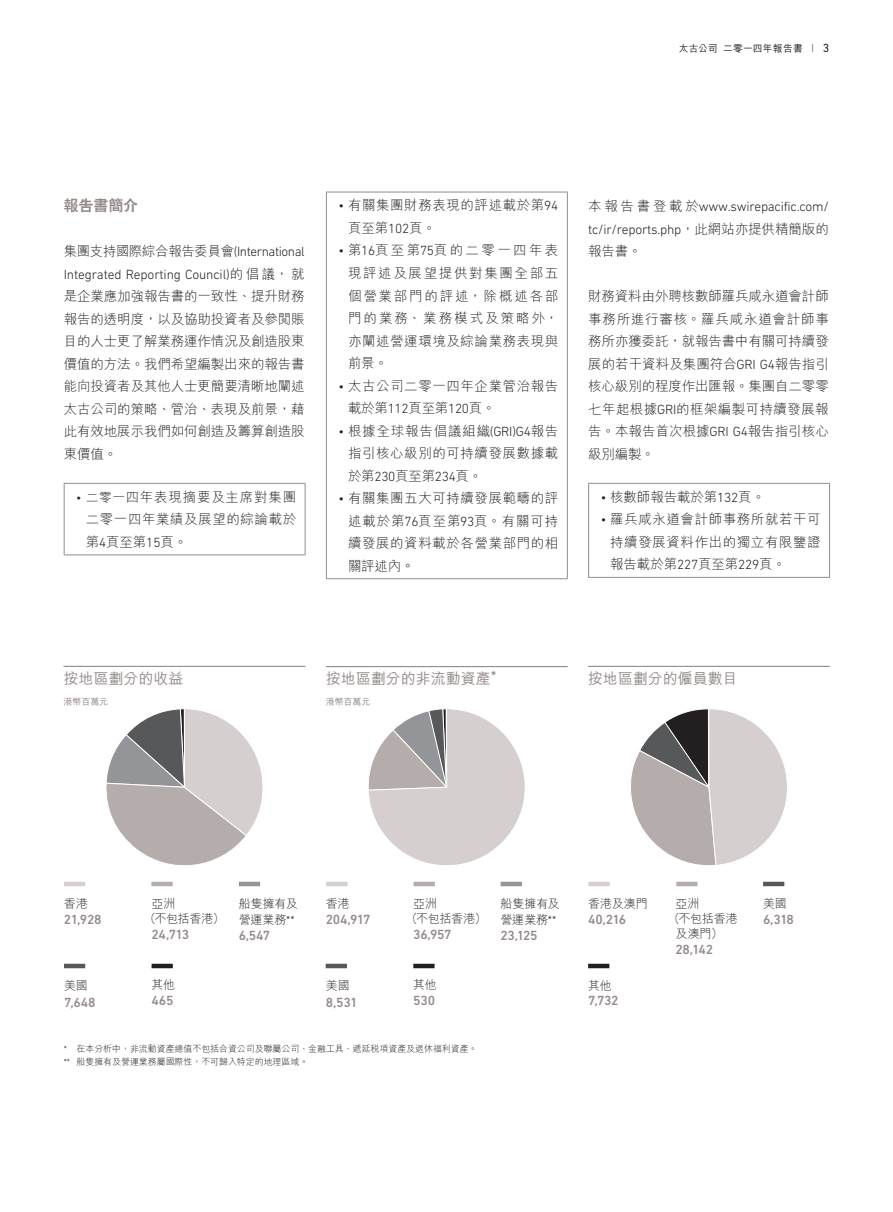
<style>
.page{position:relative;width:893px;height:1212px;background:#fff}
.page>*{position:absolute;margin:0;border:0;box-sizing:border-box;transform-origin:0 0}
.t1{font:500 15px "M Hei HK";color:#958b8a}
.t2{font:800 15px "C Hei 2 HK";letter-spacing:-.01em;color:#958b8a}
.t3{font:300 13.5px/22.5px "M Hei HK";letter-spacing:.04em;color:#231f20;text-align:justify}
.t4{font:300 13.5px/22.5px "DIN Next LT Pro";letter-spacing:-.02em;color:#231f20}
.t5{font:500 13.5px "DIN Next LT Pro";letter-spacing:-.025em;color:#958b8a}
.t6{font:300 13.5px "M Hei HK";letter-spacing:-.01em;color:#231f20}
.t7{font:300 12px/16.4px "M Hei HK";letter-spacing:-.015em;color:#231f20}
.t8{font:500 9.75px "M Hei HK";letter-spacing:.025em;color:#231f20}
.t9{font:300 9px/13.5px "M Hei HK";letter-spacing:-.01em;color:#231f20}
.t10{font:500 9px "M Hei HK";letter-spacing:-.005em;color:#958b8a}
.s1{font-family:"DIN Next LT Pro";font-weight:300}
.s2{font-family:"DIN Next LT Pro";font-weight:400;font-size:12px}
.s3{font-family:"M Hei HK"}
.s4{font-family:"DIN Next LT Pro";font-size:12.75px}
.s5{font-size:12.75px}
.s6{font-family:"DIN Next LT Pro"}
.s7{font-size:14.25px}
.s8{font-family:"DIN Next LT Pro";font-weight:400;font-size:16.5px}
</style>
<div class="page">
<hr style="left:64px;top:484px;width:1px;height:70px;background:#958b8a">
<hr style="left:64px;top:483px;width:241px;height:1px;background:#958b8a">
<hr style="left:305px;top:484px;width:1px;height:70px;background:#958b8a">
<hr style="left:64px;top:554px;width:241px;height:1px;background:#958b8a">
<hr style="left:326px;top:192px;width:1px;height:386px;background:#958b8a">
<hr style="left:326px;top:192px;width:242px;height:1px;background:#958b8a">
<hr style="left:567px;top:192px;width:1px;height:386px;background:#958b8a">
<hr style="left:326px;top:578px;width:242px;height:1px;background:#958b8a">
<hr style="left:588px;top:484px;width:1px;height:93px;background:#958b8a">
<hr style="left:588px;top:483px;width:242px;height:1px;background:#958b8a">
<hr style="left:829px;top:484px;width:1px;height:93px;background:#958b8a">
<hr style="left:588px;top:577px;width:242px;height:1px;background:#958b8a">
<hr style="left:63px;top:666px;width:242px;height:1px;background:#958b8a">
<hr style="left:326px;top:666px;width:242px;height:1px;background:#958b8a">
<hr style="left:588px;top:666px;width:242px;height:1px;background:#958b8a">
<svg style="left:106px;top:708px;width:157px;height:158px"></svg>
<svg style="left:368px;top:708px;width:157px;height:157px"></svg>
<svg style="left:631px;top:708px;width:156px;height:157px"></svg>
<hr style="left:151px;top:882px;width:22px;height:4px;background:#b5adac">
<hr style="left:414px;top:882px;width:21px;height:4px;background:#b5adac">
<hr style="left:676px;top:882px;width:22px;height:4px;background:#b5adac">
<hr style="left:64px;top:882px;width:21px;height:4px;background:#d5cfcf">
<hr style="left:326px;top:882px;width:21px;height:4px;background:#d5cfcf">
<hr style="left:588px;top:882px;width:22px;height:4px;background:#d5cfcf">
<hr style="left:239px;top:882px;width:21px;height:4px;background:#939598">
<hr style="left:501px;top:882px;width:21px;height:4px;background:#939598">
<hr style="left:763px;top:882px;width:21px;height:4px;background:#57585a">
<hr style="left:588px;top:964px;width:21px;height:4px;background:#231f20">
<hr style="left:152px;top:964px;width:21px;height:4px;background:#231f20">
<hr style="left:413px;top:964px;width:22px;height:4px;background:#231f20">
<hr style="left:326px;top:964px;width:21px;height:4px;background:#57585a">
<hr style="left:64px;top:964px;width:21px;height:4px;background:#57585a">
<p class="t8" style="left:679px;top:41px;width:152px">太古公司 二零一四年報告書 <span class="s1">|</span> <span class="s2">3</span></p>
<p class="t2" style="left:64px;top:196px;width:76px">報告書簡介</p>
<p class="t4" style="left:64px;top:240px;width:242px"><span class="s3">集團支持國際綜合報告委員會</span>(International<br>Integrated Reporting Council)<span class="s3">的倡議，就</span></p>
<p class="t3" style="left:64px;top:284px;width:242px">是企業應加強報告書的一致性、提升財務報告的透明度，以及協助投資者及參閱賬目的人士更了解業務運作情況及創造股東價值的方法。我們希望編製出來的報告書能向投資者及其他人士更簡要清晰地闡述太古公司的策略、管治、表現及前景，藉此有效地展示我們如何創造及籌算創造股東價值。</p>
<p class="t3" style="left:86px;top:485px;width:212px;text-indent:-10px"><span class="s4">•</span> <span class="s5">二零一</span>四年表現摘要及主席對集團二零一四年業績及展望的綜論載於第<span class="s6">4</span>頁至第<span class="s6">15</span>頁。</p>
<p class="t3" style="left:348px;top:194px;width:212px;text-indent:-9px"><span class="s6">•</span> 有關集團財務表現的評述載於第<span class="s6">94</span>頁至第<span class="s6">102</span>頁。</p>
<p class="t3" style="left:348px;top:239px;width:212px;text-indent:-9px"><span class="s6">•</span> 第<span class="s6">16</span>頁至第<span class="s6">75</span>頁的二零一四年表現評述及展望提供對集團全部五個營業部門的評述，除概述各部門的業務、業務模式及策略外，亦闡述營運環境及綜論業務表現與前景。</p>
<p class="t3" style="left:348px;top:374px;width:212px;text-indent:-9px"><span class="s6">•</span> 太古公司二零一四年企業管治報告載於第<span class="s6">112</span>頁至第<span class="s6">120</span>頁。</p>
<p class="t3" style="left:348px;top:419px;width:212px;text-indent:-9px"><span class="s6">•</span> 根據全球報告倡議組織<span class="s6">(GRI)G4</span>報告指引核心級別的可持續發展數據載於第<span class="s6">230</span>頁至第<span class="s6">234</span>頁。</p>
<p class="t3" style="left:348px;top:486px;width:212px;text-indent:-9px"><span class="s6">•</span> 有關集團五大可持續發展範疇的評述載於第<span class="s6">76</span>頁至第<span class="s6">93</span>頁。有關可持續發展的資料載於各營業部門的相關評述內<span class="s7">。</span></p>
<p class="t4" style="left:588px;top:195px;width:242px"><span class="s3">本報告書登載於</span>www.swirepacific.com/ tc/ir/reports.php<span class="s3">，此網站亦提供精簡版的</span></p>
<p class="t3" style="left:588px;top:239px;width:55px">報告書。</p>
<p class="t3" style="left:588px;top:284px;width:242px">財務資料由外聘核數師羅兵咸永道會計師事務所進行審核。羅兵咸永道會計師事務所亦獲委託，就報告書中有關可持續發展的若干資料及集團符合<span class="s6">GRI G4</span>報告指引核心級別的程度作出匯報。集團自二零零七年起根據<span class="s6">GRI</span>的框架編製可持續發展報告。本報告首次根據<span class="s6">GRI G4</span>報告指引核心級別編製。</p>
<p class="t6" style="left:601px;top:487px;width:166px"><span class="s6">•</span> 核數師報告載於第<span class="s6">132</span>頁。</p>
<p class="t3" style="left:610px;top:507px;width:212px;text-indent:-9px"><span class="s6">•</span> 羅兵咸永道會計師事務所就若干可持續發展資料作出的獨立有限鑒證報告載於第<span class="s6">227</span>頁至第<span class="s6">229</span>頁。</p>
<p class="t1" style="left:63px;top:667px;width:121px">按地區劃分的收益</p>
<p class="t10" style="left:63px;top:695px;width:46px">港幣百萬元</p>
<p class="t1" style="left:326px;top:667px;width:172px">按地區劃分的非流動資產<span class="s8">*</span></p>
<p class="t10" style="left:326px;top:695px;width:46px">港幣百萬元</p>
<p class="t1" style="left:588px;top:667px;width:151px">按地區劃分的僱員數目</p>
<p class="t7" style="left:64px;top:895px;width:26px">香港</p>
<p class="t5" style="left:64px;top:911px;width:39px">21,928</p>
<p class="t7" style="left:144px;top:896px;width:82px;line-height:15px;text-indent:7px">亞洲<br>（不包括香港）</p>
<p class="t5" style="left:151px;top:926px;width:39px">24,713</p>
<p class="t7" style="left:239px;top:895px;width:60px">船隻擁有及營運業務<span class="s6">**</span></p>
<p class="t5" style="left:239px;top:928px;width:33px">6,547</p>
<p class="t7" style="left:326px;top:895px;width:26px">香港</p>
<p class="t5" style="left:326px;top:911px;width:46px">204,917</p>
<p class="t7" style="left:406px;top:896px;width:82px;line-height:15px;text-indent:7px">亞洲<br>（不包括香港）</p>
<p class="t5" style="left:413px;top:926px;width:40px">36,957</p>
<p class="t7" style="left:500px;top:895px;width:60px">船隻擁有及營運業務<span class="s6">**</span></p>
<p class="t5" style="left:500px;top:928px;width:39px">23,125</p>
<p class="t7" style="left:588px;top:895px;width:61px">香港及澳門</p>
<p class="t5" style="left:588px;top:911px;width:40px">40,216</p>
<p class="t7" style="left:675px;top:895px;width:26px">亞洲</p>
<p class="t7" style="left:668px;top:910px;width:71px">（不包括香港</p>
<p class="t7" style="left:675px;top:925px;width:49px">及澳門）</p>
<p class="t5" style="left:675px;top:941px;width:39px">28,142</p>
<p class="t7" style="left:763px;top:895px;width:25px">美國</p>
<p class="t5" style="left:763px;top:911px;width:32px">6,318</p>
<p class="t7" style="left:64px;top:977px;width:25px">美國</p>
<p class="t5" style="left:64px;top:995px;width:33px">7,648</p>
<p class="t7" style="left:152px;top:976px;width:25px">其他</p>
<p class="t5" style="left:152px;top:993px;width:23px">465</p>
<p class="t7" style="left:326px;top:977px;width:25px">美國</p>
<p class="t5" style="left:326px;top:995px;width:33px">8,531</p>
<p class="t7" style="left:413px;top:976px;width:25px">其他</p>
<p class="t5" style="left:413px;top:993px;width:23px">530</p>
<p class="t7" style="left:588px;top:976px;width:25px">其他</p>
<p class="t5" style="left:588px;top:993px;width:32px">7,732</p>
<p class="t9" style="left:64px;top:1041px;width:415px"><span class="s6">*</span> 在本分析中，非流動資產總值不包括合資公司及聯屬公司、金融工具、遞延稅項資產及退休福利資產。<span class="s6">**</span> 船隻擁有及營運業務屬國際性，不可歸入特定的地理區域。</p>
</div>
